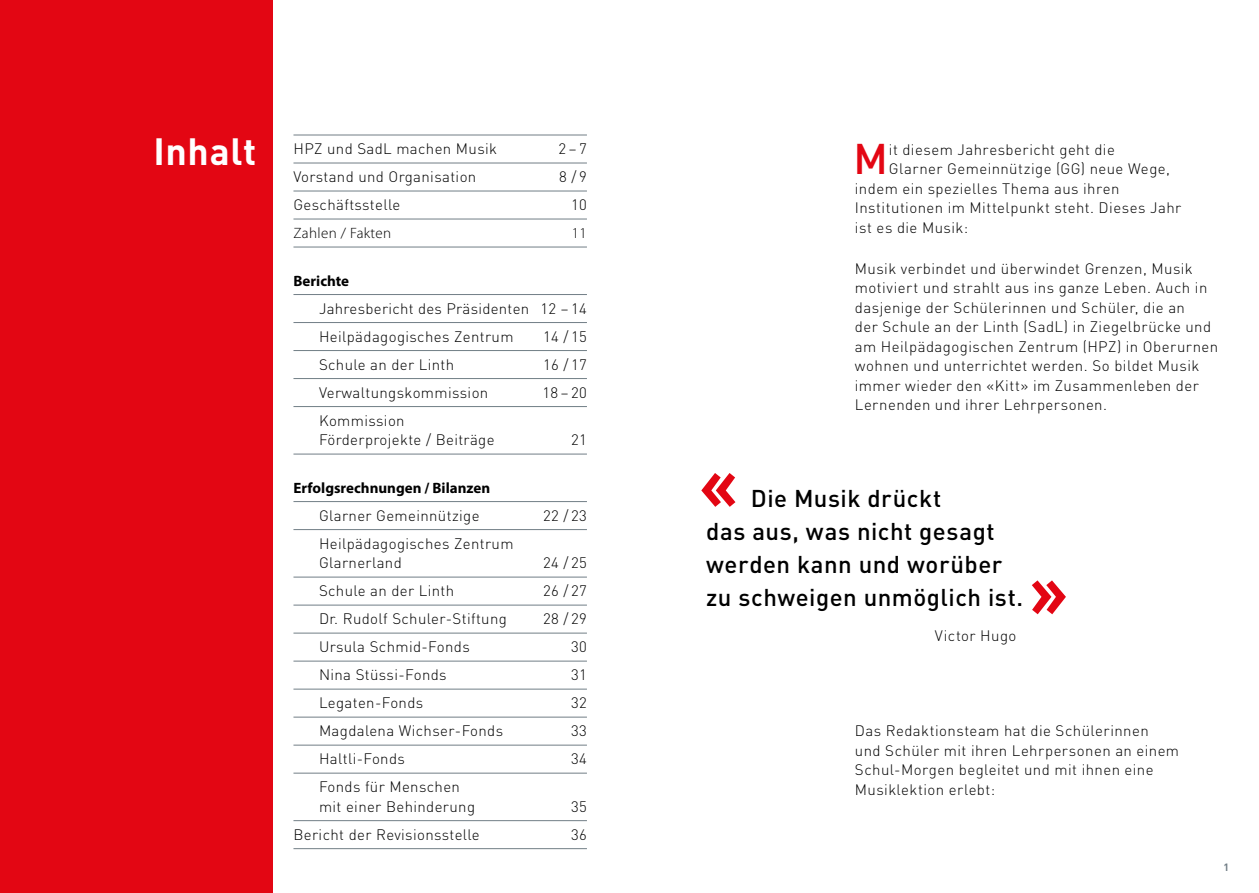
<style>
.page{position:relative;width:1259px;height:893px;background:#fff}
.page>*{position:absolute;margin:0;border:0;box-sizing:border-box;transform-origin:0 0}
.t1{font:75px "Baron Neue";color:#e30613}
.copy_titel{font:500 42.45px "DINOT";color:#e30613}
.copy_titel-2{font:700 37.5px "DINOT";letter-spacing:.02em;color:#fff}
.t2{font:500 24px/33px "DINOT";letter-spacing:.02em;color:#000}
.copy_titel-3{font:300 15px/19.5px "DINOT";letter-spacing:.025em;color:#000}
.t3{font:700 15px "Myriad Pro";color:#000}
.t4{font:300 15px "Myriad Pro";letter-spacing:.025em;color:#000}
.copy{font:300 15px "DINOT";letter-spacing:.03em;color:#000}
.t5{font:700 10.5px "DINOT";color:#717e86}
</style>
<div class="page">
<div style="left:0;top:0;width:272px;height:893px;background:#e30613"></div>
<hr style="left:293px;top:135px;width:294px;height:1px;background:#717e86">
<hr style="left:293px;top:163px;width:294px;height:1px;background:#717e86">
<hr style="left:293px;top:191px;width:294px;height:1px;background:#717e86">
<hr style="left:293px;top:219px;width:294px;height:1px;background:#717e86">
<hr style="left:293px;top:247px;width:294px;height:1px;background:#717e86">
<hr style="left:293px;top:294px;width:294px;height:1px;background:#717e86">
<hr style="left:293px;top:322px;width:294px;height:1px;background:#717e86">
<hr style="left:293px;top:350px;width:294px;height:1px;background:#717e86">
<hr style="left:293px;top:378px;width:294px;height:1px;background:#717e86">
<hr style="left:293px;top:406px;width:294px;height:1px;background:#717e86">
<hr style="left:293px;top:454px;width:294px;height:1px;background:#717e86">
<hr style="left:293px;top:501px;width:294px;height:1px;background:#717e86">
<hr style="left:293px;top:529px;width:294px;height:1px;background:#717e86">
<hr style="left:293px;top:577px;width:294px;height:1px;background:#717e86">
<hr style="left:293px;top:605px;width:294px;height:1px;background:#717e86">
<hr style="left:293px;top:633px;width:294px;height:1px;background:#717e86">
<hr style="left:293px;top:661px;width:294px;height:1px;background:#717e86">
<hr style="left:293px;top:689px;width:294px;height:1px;background:#717e86">
<hr style="left:293px;top:717px;width:294px;height:1px;background:#717e86">
<hr style="left:293px;top:745px;width:294px;height:1px;background:#717e86">
<hr style="left:293px;top:773px;width:294px;height:1px;background:#717e86">
<hr style="left:293px;top:820px;width:294px;height:1px;background:#717e86">
<hr style="left:293px;top:848px;width:294px;height:1px;background:#717e86">
<p class="copy_titel-2" style="left:153px;top:126px;width:104px">Inhalt</p>
<p class="copy_titel-3" style="left:293px;top:138px;width:205px">HPZ und SadL machen Musik</p>
<p class="copy_titel-3" style="left:558px;top:138px;width:30px">2–7</p>
<p class="copy_titel-3" style="left:293px;top:166px;width:184px">Vorstand und Organisation</p>
<p class="copy_titel-3" style="left:559px;top:166px;width:29px">8 /9</p>
<p class="copy_titel-3" style="left:293px;top:194px;width:108px">Geschäftsstelle</p>
<p class="copy_titel-3" style="left:571px;top:194px;width:17px">10</p>
<p class="t4" style="left:293px;top:225px;width:99px">Zahlen / Fakten</p>
<p class="t4" style="left:572px;top:225px;width:17px">11</p>
<p class="t3" style="left:293px;top:271px;width:57px">Berichte</p>
<p class="copy_titel-3" style="left:319px;top:298px;width:269px">Jahresbericht des Präsidenten 12 – 14</p>
<p class="copy_titel-3" style="left:319px;top:326px;width:196px">Heilpädagogisches Zentrum</p>
<p class="copy_titel-3" style="left:543px;top:326px;width:45px">14 / 15</p>
<p class="copy_titel-3" style="left:319px;top:354px;width:137px">Schule an der Linth</p>
<p class="copy_titel-3" style="left:543px;top:354px;width:45px">16 / 17</p>
<p class="copy_titel-3" style="left:319px;top:382px;width:171px">Verwaltungskommission</p>
<p class="copy_titel-3" style="left:542px;top:382px;width:46px">18–20</p>
<p class="copy_titel-3" style="left:319px;top:410px;width:177px">Kommission<br>Förderprojekte / Beiträge</p>
<p class="copy_titel-3" style="left:571px;top:430px;width:17px">21</p>
<p class="t3" style="left:293px;top:478px;width:198px">Erfolgsrechnungen / Bilanzen</p>
<p class="copy_titel-3" style="left:319px;top:505px;width:162px">Glarner Gemeinnützige</p>
<p class="copy_titel-3" style="left:543px;top:505px;width:45px">22 / 23</p>
<p class="copy_titel-3" style="left:319px;top:533px;width:196px">Heilpädagogisches Zentrum<br>Glarnerland</p>
<p class="copy_titel-3" style="left:543px;top:553px;width:45px">24 / 25</p>
<p class="copy_titel-3" style="left:319px;top:581px;width:137px">Schule an der Linth</p>
<p class="copy_titel-3" style="left:543px;top:581px;width:45px">26 / 27</p>
<p class="copy_titel-3" style="left:319px;top:609px;width:189px">Dr. Rudolf Schuler-Stiftung</p>
<p class="copy_titel-3" style="left:543px;top:609px;width:45px">28 / 29</p>
<p class="copy_titel-3" style="left:319px;top:637px;width:152px">Ursula Schmid-Fonds</p>
<p class="copy_titel-3" style="left:571px;top:637px;width:17px">30</p>
<p class="copy_titel-3" style="left:319px;top:665px;width:129px">Nina Stüssi-Fonds</p>
<p class="copy_titel-3" style="left:571px;top:665px;width:17px">31</p>
<p class="copy_titel-3" style="left:319px;top:693px;width:106px">Legaten-Fonds</p>
<p class="copy_titel-3" style="left:571px;top:693px;width:17px">32</p>
<p class="copy_titel-3" style="left:319px;top:721px;width:186px">Magdalena Wichser-Fonds</p>
<p class="copy_titel-3" style="left:571px;top:721px;width:17px">33</p>
<p class="copy_titel-3" style="left:319px;top:749px;width:87px">Haltli-Fonds</p>
<p class="copy_titel-3" style="left:571px;top:749px;width:17px">34</p>
<p class="copy_titel-3" style="left:319px;top:777px;width:158px">Fonds für Menschen mit einer Behinderung</p>
<p class="copy_titel-3" style="left:571px;top:796px;width:17px">35</p>
<p class="copy_titel-3" style="left:293px;top:824px;width:188px">Bericht der Revisionsstelle</p>
<p class="copy_titel-3" style="left:571px;top:824px;width:17px">36</p>
<p class="copy_titel" style="left:853px;top:130px;width:36px">M</p>
<p class="copy_titel-3" style="left:889px;top:139px;width:227px">it diesem Jahresbericht geht die</p>
<p class="copy_titel-3" style="left:889px;top:158px;width:283px">Glarner Gemeinnützige (GG) neue Wege,</p>
<p class="copy_titel-3" style="left:855px;top:178px;width:266px">indem ein spezielles Thema aus ihren</p>
<p class="copy_titel-3" style="left:855px;top:197px;width:328px">Institutionen im Mittelpunkt steht. Dieses Jahr</p>
<p class="copy_titel-3" style="left:855px;top:217px;width:115px">ist es die Musik:</p>
<p class="copy_titel-3" style="left:855px;top:258px;width:365px">Musik verbindet und überwindet Grenzen, Musik motiviert und strahlt aus ins ganze Leben. Auch in dasjenige der Schülerinnen und Schüler, die an<br>der Schule an der Linth (SadL) in Ziegelbrücke und am Heilpädagogischen Zentrum (HPZ) in Oberurnen wohnen und unterrichtet werden. So bildet Musik immer wieder den «Kitt» im Zusammenleben der Lernenden und ihrer Lehrpersonen.</p>
<p class="t1" style="left:700px;top:441px;width:39px">«</p>
<p class="t2" style="left:706px;top:481px;width:318px;text-indent:45px">Die Musik drückt<br>das aus, was nicht gesagt werden kann und worüber zu schweigen unmöglich ist.</p>
<p class="copy" style="left:935px;top:625px;width:83px">Victor Hugo</p>
<p class="t1" style="left:1067px;top:646px;width:39px;rotate:-180deg">«</p>
<p class="copy_titel-3" style="left:855px;top:720px;width:326px">Das Redaktionsteam hat die Schülerinnen<br>und Schüler mit ihren Lehrpersonen an einem Schul-Morgen begleitet und mit ihnen eine Musiklektion erlebt:</p>
<p class="t5" style="left:1223px;top:860px;width:7px">1</p>
</div>
